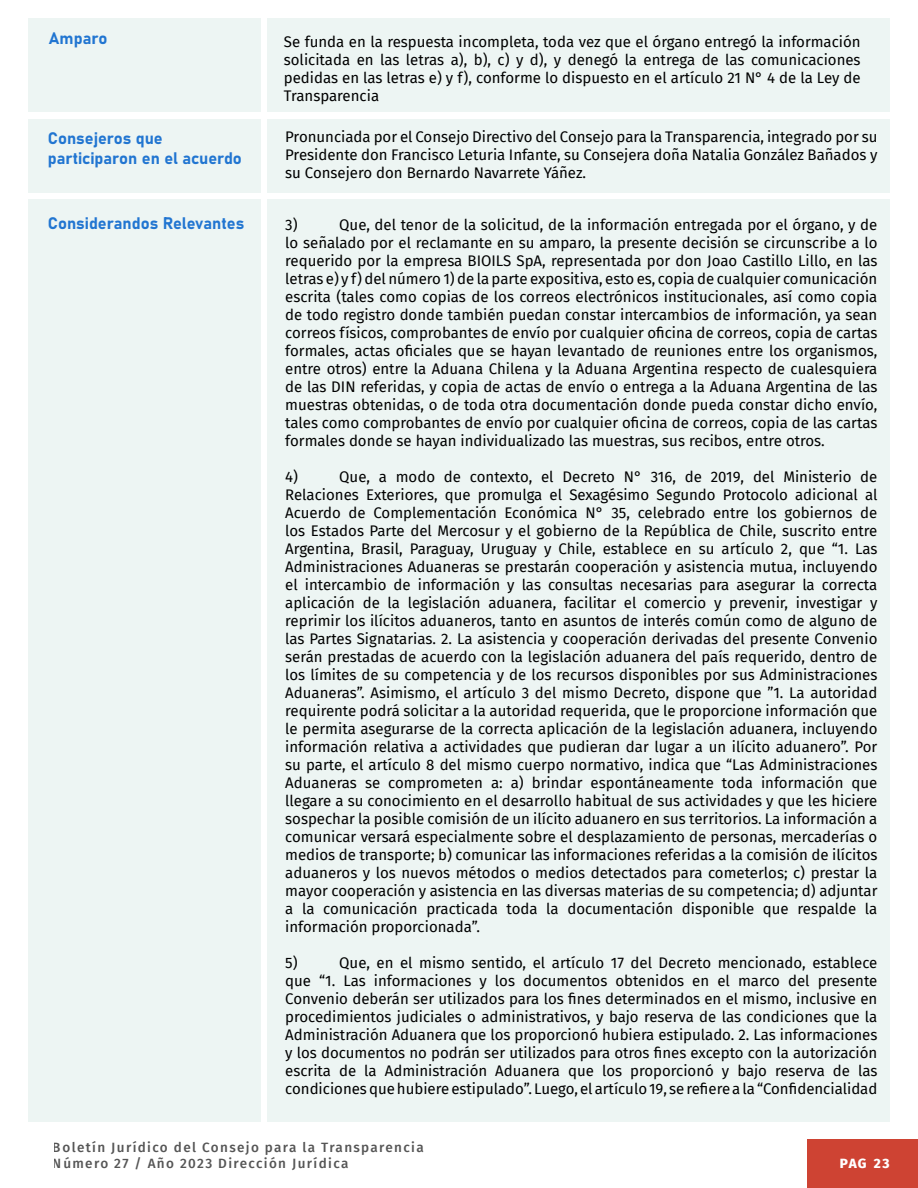
<style>
.page{position:relative;width:918px;height:1188px;background:#fff}
.page>*{position:absolute;margin:0;border:0;box-sizing:border-box;transform-origin:0 0}
.t1{font:16.5px/19.8px "Bahnschrift";color:#2175d1}
.t2{font:15px/18px "Fira Sans";color:#000;text-align:justify}
.t3{font:500 13.5px/16.2px "Fira Sans";letter-spacing:.1em;color:#000}
.t4{font:800 13.5px "Fira Sans";color:#fff}
</style>
<div class="page">
<div style="left:807px;top:1140px;width:111px;height:48px;background:#ce4333"></div>
<div style="left:29px;top:18px;width:232px;height:94px;background:#edf5f3"></div>
<div style="left:267px;top:18px;width:622px;height:94px;background:#edf5f3"></div>
<div style="left:29px;top:119px;width:232px;height:74px;background:#edf5f3"></div>
<div style="left:267px;top:119px;width:622px;height:74px;background:#edf5f3"></div>
<div style="left:29px;top:199px;width:232px;height:923px;background:#edf5f3"></div>
<div style="left:267px;top:199px;width:622px;height:923px;background:#edf5f3"></div>
<p class="t1" style="left:49px;top:27px;width:60px">Amparo</p>
<p class="t1" style="left:48px;top:127px;width:196px">Consejeros que participaron en el acuerdo</p>
<p class="t1" style="left:48px;top:213px;width:198px">Considerandos Relevantes</p>
<p class="t2" style="left:284px;top:33px;width:578px">Se funda en la respuesta incompleta, toda vez que el órgano entregó la información solicitada en las letras a), b), c) y d), y denegó la entrega de las comunicaciones pedidas en las letras e) y f), conforme lo dispuesto en el artículo 21 N° 4 de la Ley de Transparencia</p>
<p class="t2" style="left:285px;top:127px;width:594px">Pronunciada por el Consejo Directivo del Consejo para la Transparencia, integrado por su Presidente don Francisco Leturia Infante, su Consejera doña Natalia González Bañados y su Consejero don Bernardo Navarrete Yáñez.</p>
<p class="t2" style="left:285px;top:216px;width:14px">3)</p>
<p class="t2" style="left:285px;top:216px;width:594px;text-indent:54px">Que, del tenor de la solicitud, de la información entregada por el órgano, y de lo señalado por el reclamante en su amparo, la presente decisión se circunscribe a lo requerido por la empresa BIOILS SpA, representada por don Joao Castillo Lillo, en las letras e) y f) del número 1) de la parte expositiva, esto es, copia de cualquier comunicación escrita (tales como copias de los correos electrónicos institucionales, así como copia de todo registro donde también puedan constar intercambios de información, ya sean correos físicos, comprobantes de envío por cualquier oficina de correos, copia de cartas formales, actas oficiales que se hayan levantado de reuniones entre los organismos, entre otros) entre la Aduana Chilena y la Aduana Argentina respecto de cualesquiera de las DIN referidas, y copia de actas de envío o entrega a la Aduana Argentina de las muestras obtenidas, o de toda otra documentación donde pueda constar dicho envío, tales como comprobantes de envío por cualquier oficina de correos, copia de las cartas formales donde se hayan individualizado las muestras, sus recibos, entre otros.</p>
<p class="t2" style="left:285px;top:468px;width:14px">4)</p>
<p class="t2" style="left:285px;top:468px;width:594px;text-indent:54px">Que, a modo de contexto, el Decreto N° 316, de 2019, del Ministerio de Relaciones Exteriores, que promulga el Sexagésimo Segundo Protocolo adicional al Acuerdo de Complementación Económica N° 35, celebrado entre los gobiernos de los Estados Parte del Mercosur y el gobierno de la República de Chile, suscrito entre Argentina, Brasil, Paraguay, Uruguay y Chile, establece en su artículo 2, que “1. Las Administraciones Aduaneras se prestarán cooperación y asistencia mutua, incluyendo el intercambio de información y las consultas necesarias para asegurar la correcta aplicación de la legislación aduanera, facilitar el comercio y prevenir, investigar y reprimir los ilícitos aduaneros, tanto en asuntos de interés común como de alguno de las Partes Signatarias. 2. La asistencia y cooperación derivadas del presente Convenio serán prestadas de acuerdo con la legislación aduanera del país requerido, dentro de los límites de su competencia y de los recursos disponibles por sus Administraciones Aduaneras”. Asimismo, el artículo 3 del mismo Decreto, dispone que ”1. La autoridad requirente podrá solicitar a la autoridad requerida, que le proporcione información que le permita asegurarse de la correcta aplicación de la legislación aduanera, incluyendo información relativa a actividades que pudieran dar lugar a un ilícito aduanero”. Por su parte, el artículo 8 del mismo cuerpo normativo, indica que “Las Administraciones Aduaneras se comprometen a: a) brindar espontáneamente toda información que llegare a su conocimiento en el desarrollo habitual de sus actividades y que les hiciere sospechar la posible comisión de un ilícito aduanero en sus territorios. La información a comunicar versará especialmente sobre el desplazamiento de personas, mercaderías o medios de transporte; b) comunicar las informaciones referidas a la comisión de ilícitos aduaneros y los nuevos métodos o medios detectados para cometerlos; c) prestar la mayor cooperación y asistencia en las diversas materias de su competencia; d) adjuntar a la comunicación practicada toda la documentación disponible que respalde la información proporcionada”.</p>
<p class="t2" style="left:285px;top:954px;width:14px">5)</p>
<p class="t2" style="left:285px;top:954px;width:594px;text-indent:54px">Que, en el mismo sentido, el artículo 17 del Decreto mencionado, establece que “1. Las informaciones y los documentos obtenidos en el marco del presente Convenio deberán ser utilizados para los fines determinados en el mismo, inclusive en procedimientos judiciales o administrativos, y bajo reserva de las condiciones que la Administración Aduanera que los proporcionó hubiera estipulado. 2. Las informaciones y los documentos no podrán ser utilizados para otros fines excepto con la autorización escrita de la Administración Aduanera que los proporcionó y bajo reserva de las condiciones que hubiere estipulado”. Luego, el artículo 19, se refiere a la “Confidencialidad</p>
<p class="t3" style="left:53px;top:1139px;width:372px">Boletín Jurídico del Consejo para la Transparencia<br>Número 27 / Año 2023 Dirección Jurídica</p>
<p class="t4" style="left:840px;top:1151px;width:51px">PAG 23</p>
</div>
